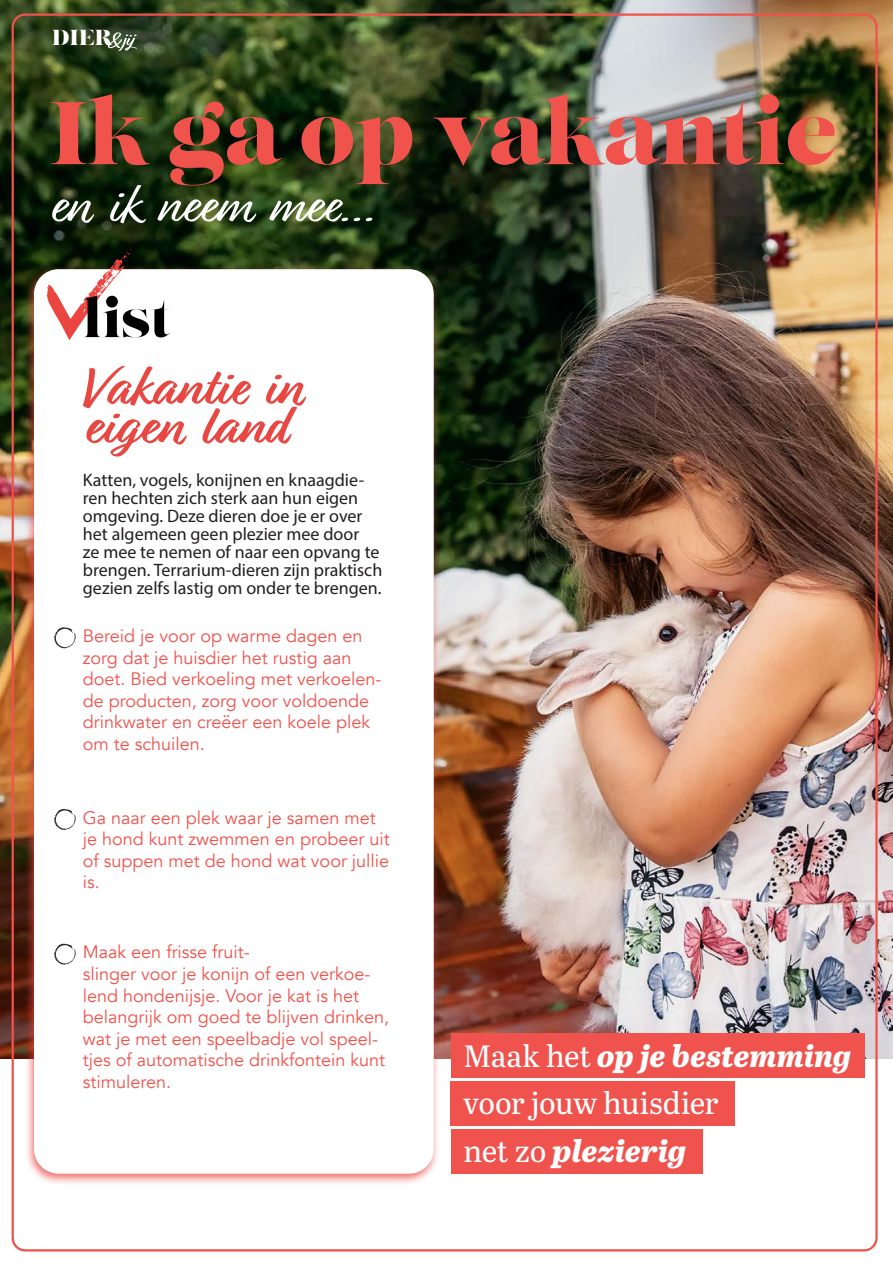
<style>
.page{position:relative;width:893px;height:1263px;background:#fff}
.page>*{position:absolute;margin:0;border:0;box-sizing:border-box;transform-origin:0 0}
.t1{font:88.5px "Lust";letter-spacing:-.005em;color:#f0524c}
.t2{font:52.35px "Lust Fine";color:#000}
.t3{font:30.75px/47.4px "Abril Text";letter-spacing:-.015em;color:#fff}
.t4{font:italic 800 30.75px "Abril Text";letter-spacing:-.005em;color:#fff}
.t5{font:21.75px "Lust Fine";color:#fff}
.t6{font:18px/21.6px "Avenir";color:#f0524c}
.t7{font:18px/18px "Myriad Pro";color:#231f20}
.s1{font-weight:800;font-style:italic}
.s2{font-weight:400;font-style:normal}
</style>
<div class="page">
<img style="left:0;top:0;width:893px;height:1059px">
<svg style="left:107px;top:32px;width:30px;height:19px"></svg>
<div style="left:24px;top:265px;width:416px;height:920px;background:#eb4542;opacity:.75"></div>
<div style="left:34px;top:269px;width:400px;height:905px;background:#fff;border-radius:25px"></div>
<svg style="left:54px;top:627px;width:22px;height:21px"></svg>
<svg style="left:54px;top:809px;width:22px;height:21px"></svg>
<svg style="left:54px;top:943px;width:22px;height:22px"></svg>
<svg style="left:83px;top:365px;width:223px;height:92px"></svg>
<svg style="left:47px;top:249px;width:84px;height:91px"></svg>
<svg style="left:50px;top:184px;width:323px;height:40px;background:#495c3e"></svg>
<div style="left:451px;top:1033px;width:413px;height:44px;background:#f0534d"></div>
<div style="left:451px;top:1081px;width:284px;height:44px;background:#f0534d"></div>
<div style="left:451px;top:1129px;width:251px;height:44px;background:#f0534d"></div>
<p class="t5" style="left:52px;top:24px;width:63px">DIER</p>
<p class="t1" style="left:50px;top:77px;width:788px">Ik ga op vakantie</p>
<p class="t2" style="left:83px;top:286px;width:89px">list</p>
<p class="t7" style="left:83px;top:471px;width:301px">Katten, vogels, konijnen en knaagdie&shy;ren hechten zich sterk aan hun eigen omgeving. Deze dieren doe je er over het algemeen geen plezier mee door<br>ze mee te nemen of naar een opvang te brengen. Terrarium-dieren zijn praktisch gezien zelfs lastig om onder te brengen.</p>
<p class="t6" style="left:83px;top:625px;width:300px">Bereid je voor op warme dagen en zorg dat je huisdier het rustig aan doet. Bied verkoeling met verkoelen&shy;de producten, zorg voor voldoende drinkwater en creëer een koele plek om te schuilen.</p>
<p class="t6" style="left:83px;top:807px;width:308px">Ga naar een plek waar je samen met je hond kunt zwemmen en probeer uit of suppen met de hond wat voor jullie is.</p>
<p class="t6" style="left:83px;top:942px;width:168px">Maak een frisse fruit-</p>
<p class="t6" style="left:83px;top:963px;width:308px">slinger voor je konijn of een verkoe&shy;lend hondenijsje. Voor je kat is het belangrijk om goed te blijven drinken, wat je met een speelbadje vol speel&shy;tjes of automatische drinkfontein kunt stimuleren.</p>
<p class="t3" style="left:464px;top:1031px;width:390px">Maak het <span class="s1">op je bestemming </span>voor jouw huisdier</p>
<p class="t4" style="left:464px;top:1128px;width:225px"><span class="s2">net zo</span> plezierig</p>
</div>
